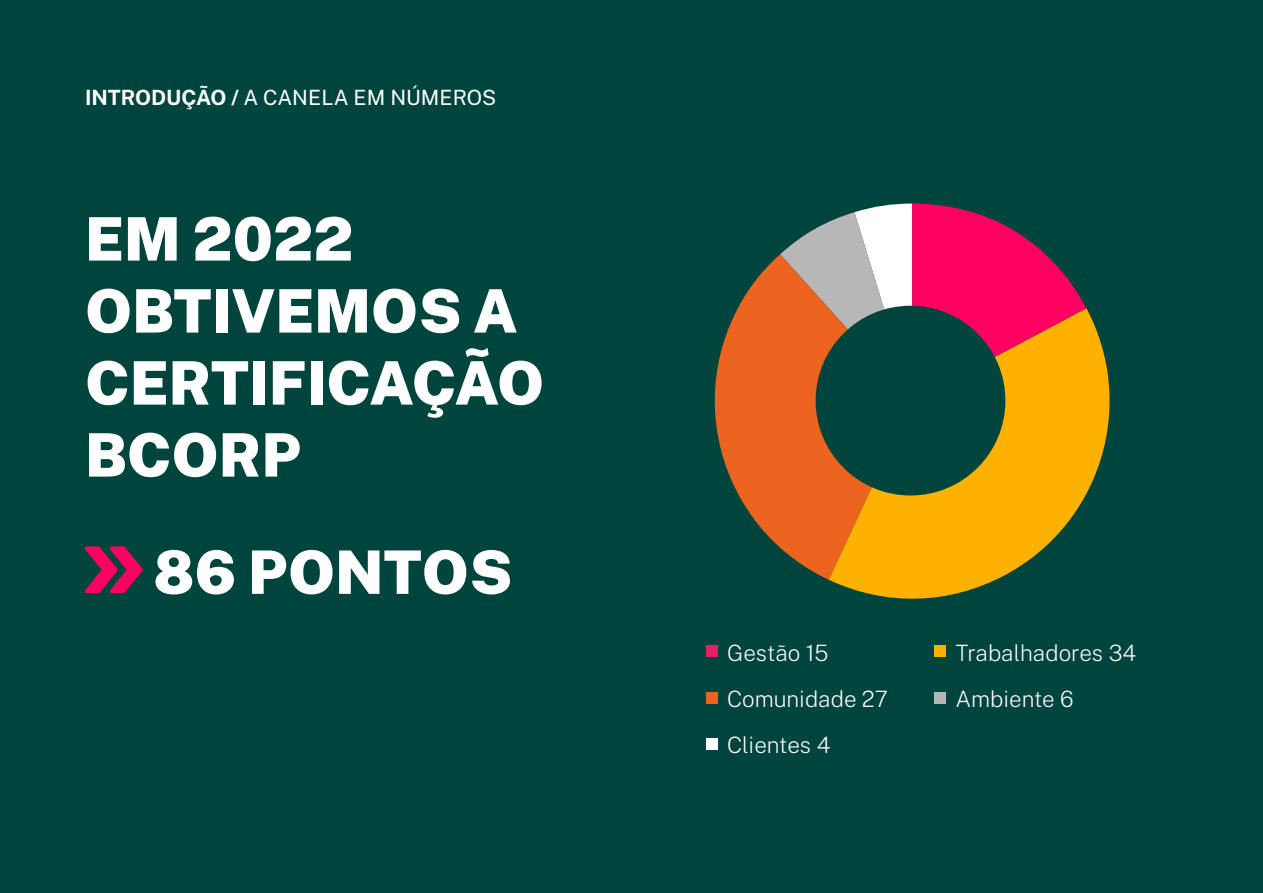
<style>
.page{position:relative;width:1263px;height:893px;background:#00453d}
.page>*{position:absolute;margin:0;border:0;box-sizing:border-box;transform-origin:0 0}
.t1{font:900 60px/72px "Public Sans";color:#fff}
.t2{font:200 22.5px "Public Sans";color:#fff}
.t3{font:21px "Public Sans";color:#fff}
.s1{font-weight:700}
</style>
<div class="page">
<svg style="left:85px;top:546px;width:58px;height:47px"></svg>
<svg style="left:714px;top:254px;width:115px;height:326px;fill:#ec641d"></svg>
<svg style="left:829px;top:308px;width:281px;height:291px;fill:#ffb100"></svg>
<svg style="left:780px;top:204px;width:306px;height:197px"></svg>
<div style="left:816px;top:306px;width:189px;height:189px;background:#00453d;border-radius:50%"></div>
<div style="left:707px;top:646px;width:11px;height:11px;background:#e72064"></div>
<div style="left:935px;top:692px;width:11px;height:12px;background:#b7b6b7"></div>
<div style="left:935px;top:646px;width:11px;height:11px;background:#ffb100"></div>
<div style="left:707px;top:738px;width:11px;height:12px;background:#fff"></div>
<div style="left:707px;top:692px;width:11px;height:12px;background:#ec641d"></div>
<p class="t3" style="left:85px;top:88px;width:413px"><span class="s1">INTRODUÇÃO /</span> A CANELA EM NÚMEROS</p>
<h1 class="t1" style="left:85px;top:206px;width:461px">EM 2022<br>OBTIVEMOS A<br>CERTIFICAÇÃO<br>BCORP</h1>
<h1 class="t1" style="left:153px;top:540px;width:361px">86 PONTOS</h1>
<p class="t2" style="left:727px;top:642px;width:103px">Gestão 15</p>
<p class="t2" style="left:727px;top:689px;width:162px">Comunidade 27</p>
<p class="t2" style="left:727px;top:735px;width:105px">Clientes 4</p>
<p class="t2" style="left:955px;top:642px;width:182px">Trabalhadores 34</p>
<p class="t2" style="left:955px;top:689px;width:120px">Ambiente 6</p>
</div>
